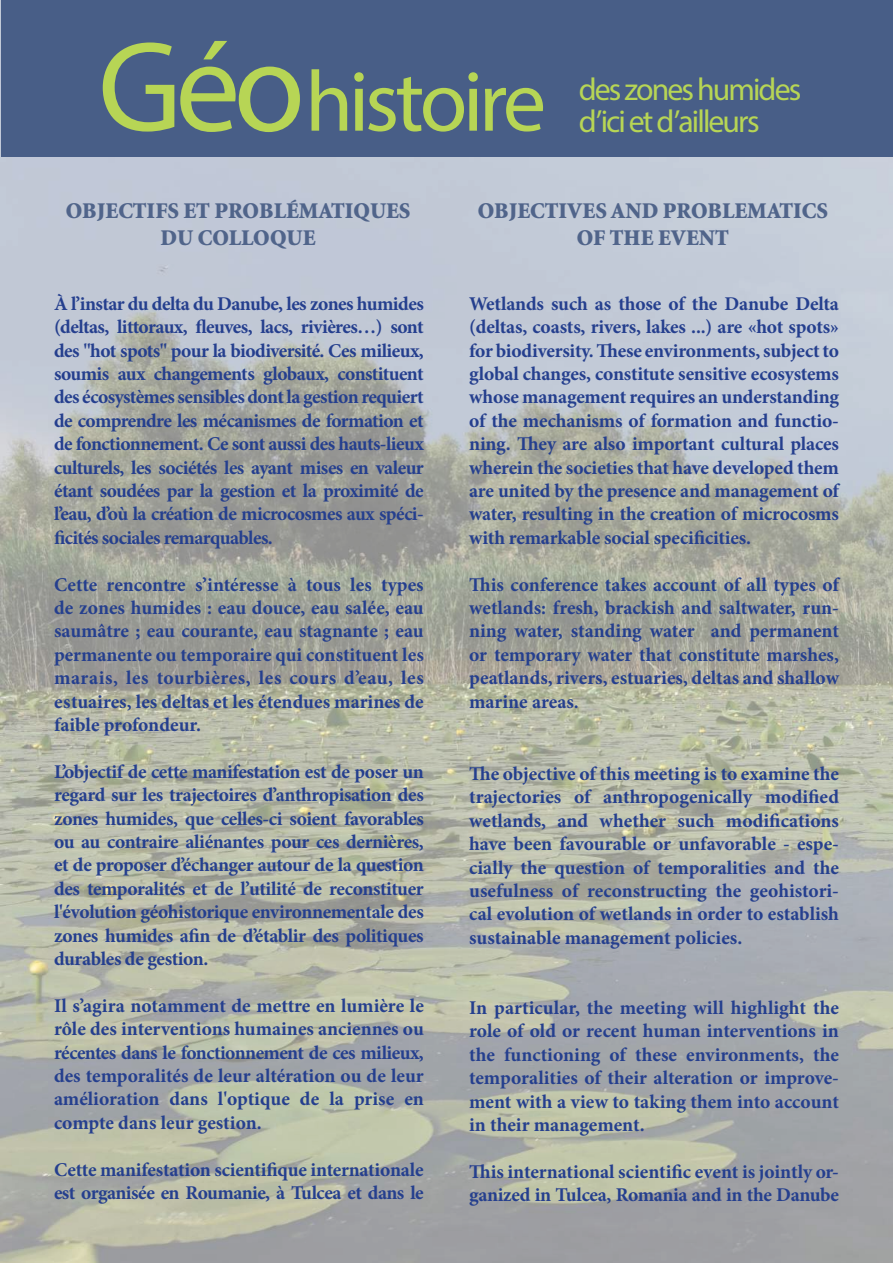
<style>
.page{position:relative;width:893px;height:1263px;background:#fff}
.page>*{position:absolute;margin:0;border:0;box-sizing:border-box;transform-origin:0 0}
.t1{font:700 86.55px "Caviar Dreams";letter-spacing:-.05em;color:#b7d555}
.t2{font:700 31.8px/31.8px "Caviar Dreams";letter-spacing:-.06em;color:#b7d555}
.t3{font:900 22.5px/27px "Minion Std";color:#50648a;text-align:center}
.t4{font:700 19.5px/23.4px "Minion Pro";letter-spacing:-.01em;color:#253f8e;text-align:justify}
.s1{font-size:129.45px}
</style>
<div class="page">
<img style="left:0;top:0;width:893px;height:1263px">
<div style="left:1px;top:0;width:892px;height:157px;background:#485e87"></div>
<h1 class="t1" style="left:98px;top:48px;width:450px"><span class="s1">Géo</span>histoire</h1>
<h2 class="t2" style="left:579px;top:73px;width:224px">des zones humides d’ici etd’ailleurs</h2>
<p class="t3" style="left:66px;top:198px;width:346px">OBJECTIFS ET PROBLÉMATIQUES<br>DU COLLOQUE</p>
<p class="t3" style="left:478px;top:198px;width:352px">OBJECTIVES AND PROBLEMATICS<br>OF THE EVENT</p>
<p class="t4" style="left:54px;top:292px;width:371px">À l’instar du delta du Danube, les zones humides (deltas, littoraux, fleuves, lacs, rivières…) sont des "hot spots" pour la biodiversité. Ces milieux, soumis aux changements globaux, constituent des écosystèmes sensibles dont la gestion requiert de comprendre les mécanismes de formation et de fonctionnement. Ce sont aussi des hauts-lieux culturels, les sociétés les ayant mises en valeur étant soudées par la gestion et la proximité de l’eau, d’où la création de microcosmes aux spéci&shy;ficités sociales remarquables.</p>
<p class="t4" style="left:54px;top:572px;width:371px">Cette rencontre s’intéresse à tous les types de zones humides : eau douce, eau salée, eau saumâtre ; eau courante, eau stagnante ; eau permanente ou temporaire qui constituent les marais, les tourbières, les cours d’eau, les estuaires, les deltas et les étendues marines de faible profondeur.</p>
<p class="t4" style="left:54px;top:760px;width:371px">L’objectif de cette manifestation est de poser un regard sur les trajectoires d’anthropisation des zones humides, que celles-ci soient favorables ou au contraire aliénantes pour ces dernières, et de proposer d’échanger autour de la question des temporalités et de l’utilité de reconstituer l'évolution géohistorique environnementale des zones humides afin de d’établir des politiques durables de gestion.</p>
<p class="t4" style="left:54px;top:994px;width:371px">Il s’agira notamment de mettre en lumière le rôle des interventions humaines anciennes ou récentes dans le fonctionnement de ces milieux, des temporalités de leur altération ou de leur amélioration dans l'optique de la prise en compte dans leur gestion.</p>
<p class="t4" style="left:54px;top:1157px;width:371px">Cette manifestation scientifique internationale est organisée en Roumanie, à Tulcea et dans le</p>
<p class="t4" style="left:469px;top:292px;width:373px">Wetlands such as those of the Danube Delta (deltas, coasts, rivers, lakes ...) are «hot spots» for biodiversity. These environments, subject to global changes, constitute sensitive ecosystems whose management requires an understanding of the mechanisms of formation and functio&shy;ning. They are also important cultural places wherein the societies that have developed them are united by the presence and management of water, resulting in the creation of microcosms with remarkable social specificities.</p>
<p class="t4" style="left:469px;top:572px;width:373px">This conference takes account of all types of wetlands: fresh, brackish and saltwater, run&shy;ning water, standing water and permanent or temporary water that constitute marshes, peatlands, rivers, estuaries, deltas and shallow marine areas.</p>
<p class="t4" style="left:469px;top:762px;width:371px">The objective of this meeting is to examine the trajectories of anthropogenically modified wetlands, and whether such modifications have been favourable or unfavorable - espe&shy;cially the question of temporalities and the usefulness of reconstructing the geohistori&shy;cal evolution of wetlands in order to establish sustainable management policies.</p>
<p class="t4" style="left:469px;top:996px;width:371px">In particular, the meeting will highlight the role of old or recent human interventions in the functioning of these environments, the temporalities of their alteration or improve&shy;ment with a view to taking them into account in their management.</p>
<p class="t4" style="left:469px;top:1159px;width:371px">This international scientific event is jointly or&shy;ganized in Tulcea, Romania and in the Danube</p>
</div>
